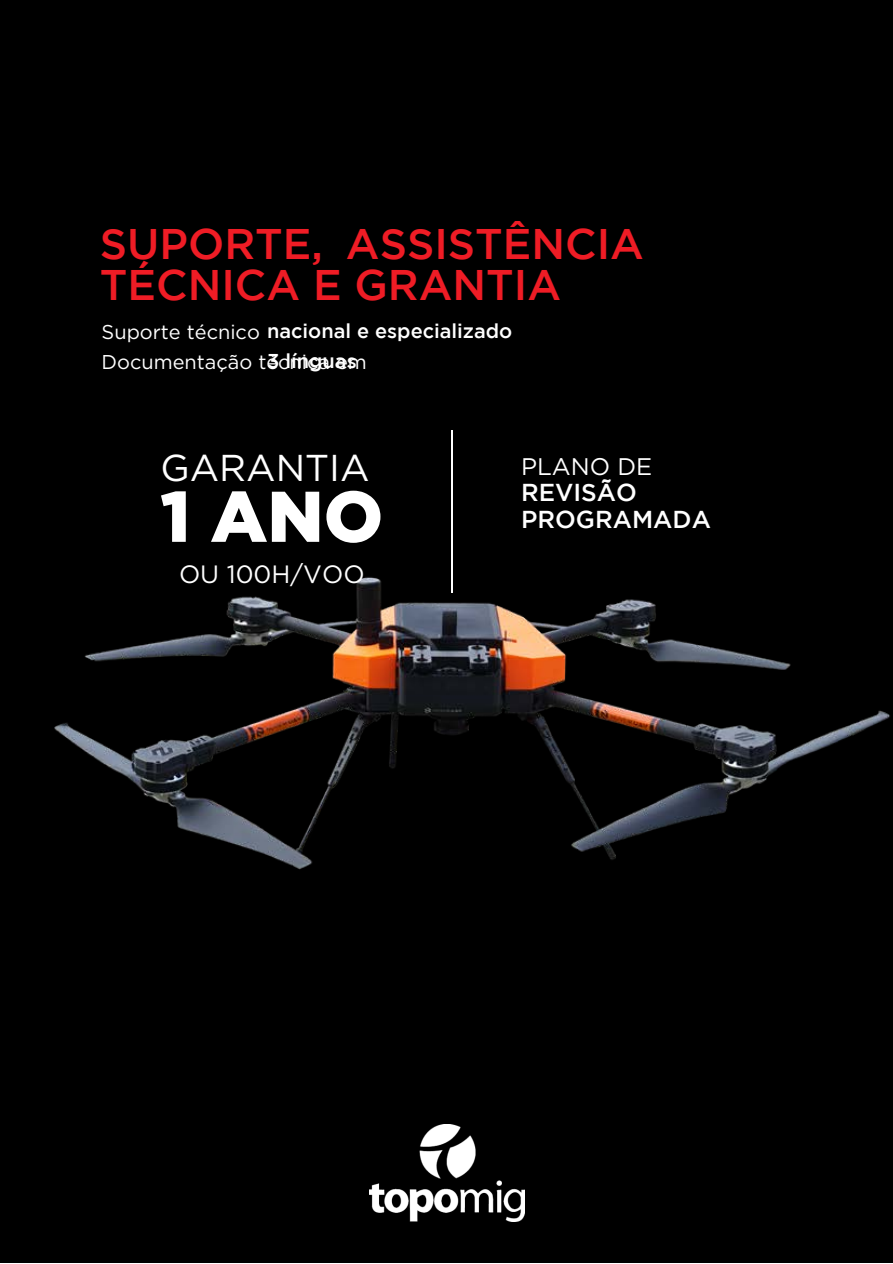
<style>
.page{position:relative;width:893px;height:1264px;background:#fff}
.page>*{position:absolute;margin:0;border:0;box-sizing:border-box;transform-origin:0 0}
.t1{font:900 71.55px "Gotham";color:#fff}
.t2{font:500 42.75px/40.5px "Gotham";color:#ef1c25}
.t3{font:37.35px "Gotham";color:#fff}
.t4{font:25.05px "Gotham";color:#fff}
.t5{font:500 24.45px/27px "Gotham";color:#fff}
.t6{font:24px "Gotham";color:#fff}
.t7{font:19.95px/31.5px "Gotham";color:#fff}
.t8{font:500 19.95px "Gotham";color:#fff}
.s1{font-weight:500}
</style>
<div class="page">
<div style="left:0;top:0;width:892px;height:1262px;background:#000"></div>
<img style="left:54px;top:430px;width:836px;height:440px">
<img style="left:369px;top:1124px;width:155px;height:97px">
<p class="t2" style="left:100px;top:227px;width:545px">SUPORTE, ASSISTÊNCIA<br>TÉCNICA E GRANTIA</p>
<p class="t7" style="left:102px;top:314px;width:412px">Suporte técnico <span class="s1">nacional e especializado<br></span>Documentação técnica em</p>
<p class="t8" style="left:267px;top:353px;width:91px">3 línguas</p>
<p class="t3" style="left:160px;top:445px;width:211px">GARANTIA</p>
<p class="t1" style="left:160px;top:473px;width:224px">1 ANO</p>
<p class="t4" style="left:179px;top:559px;width:187px">OU 100H/VOO</p>
<p class="t6" style="left:521px;top:451px;width:133px">PLANO DE</p>
<p class="t5" style="left:521px;top:480px;width:191px">REVISÃO<br>PROGRAMADA</p>
</div>
